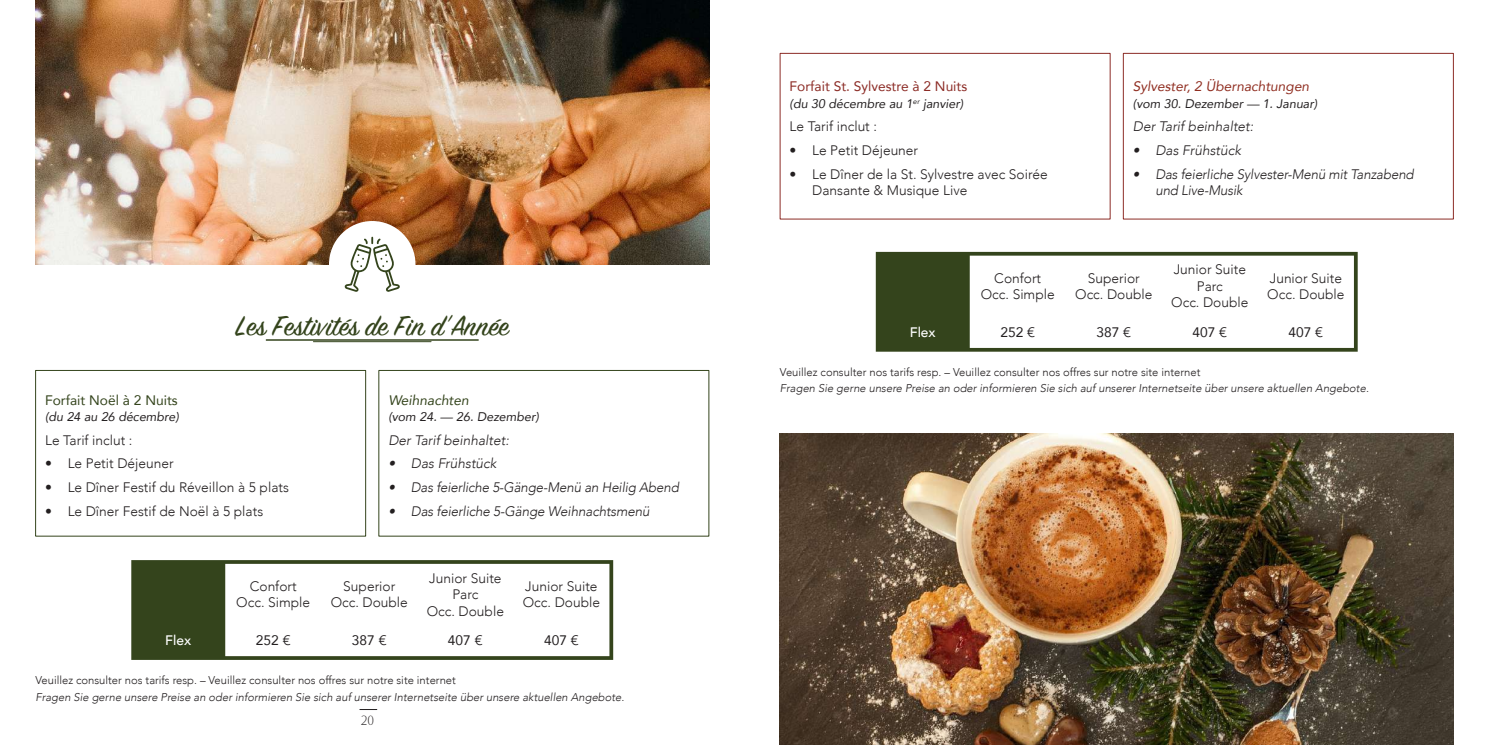
<style>
.page{position:relative;width:1489px;height:745px;background:#fff}
.page>*{position:absolute;margin:0;border:0;box-sizing:border-box;transform-origin:0 0}
.t1{font:31.25px "Sign Painter House Script";color:#34441c}
.t2{font:300 13.75px/16.5px "Avenir";color:#231f20;text-align:center}
.t3{font:italic 300 13.75px/16.5px "Avenir";letter-spacing:-.01em;color:#231f20}
.t4{font:13.75px "Avenir";color:#231f20}
.t5{font:13.75px "Avenir";color:#8c2c26}
.t6{font:italic 13.75px "Avenir";color:#902e21}
.t7{font:13.75px "Avenir";color:#34441c}
.t8{font:italic 13.75px "Avenir";color:#34441c}
.t9{font:500 13.75px "Avenir";color:#fff}
.t10{font:13.75px "Olimpico";color:#231f20}
.t11{font:italic 12.5px "Avenir";color:#231f20}
.t12{font:italic 300 11.25px "Avenir";color:#231f20}
.t13{font:300 11.25px "Avenir";color:#231f20}
</style>
<div class="page">
<img style="left:35px;top:0;width:674px;height:264px">
<img style="left:780px;top:433px;width:673px;height:311px">
<div style="left:329px;top:221px;width:86px;height:86px;background:#fff;border-radius:50%"></div>
<svg style="left:344px;top:236px;width:56px;height:56px"></svg>
<hr style="left:266px;top:339px;width:212px;height:1px;background:#34441c">
<hr style="left:313px;top:341px;width:118px;height:1px;background:#34441c">
<div style="left:35px;top:370px;width:331px;height:166px;border:1px solid #34441c"></div>
<div style="left:378px;top:370px;width:331px;height:166px;border:1px solid #34441c"></div>
<svg style="left:131px;top:560px;width:482px;height:99px"></svg>
<div style="left:780px;top:53px;width:330px;height:166px;border:1px solid #8c2c26"></div>
<div style="left:1123px;top:53px;width:330px;height:166px;border:1px solid #8c2c26"></div>
<svg style="left:875px;top:252px;width:482px;height:99px"></svg>
<h1 class="t1" style="left:235px;top:310px;width:275px">Les Festivités de Fin d’Année</h1>
<p class="t7" style="left:45px;top:388px;width:134px">Forfait Noël à 2 Nuits</p>
<p class="t11" style="left:45px;top:409px;width:135px">(du 24 au 26 décembre)</p>
<p class="t2" style="left:45px;top:431px;width:89px">Le Tarif inclut :</p>
<p class="t2" style="left:45px;top:455px;width:130px">• Le Petit Déjeuner</p>
<p class="t2" style="left:45px;top:479px;width:245px">• Le Dîner Festif du Réveillon à 5 plats</p>
<p class="t2" style="left:45px;top:502px;width:219px">• Le Dîner Festif de Noël à 5 plats</p>
<p class="t8" style="left:388px;top:391px;width:82px">Weihnachten</p>
<p class="t11" style="left:388px;top:409px;width:152px">(vom 24. — 26. Dezember)</p>
<p class="t3" style="left:388px;top:431px;width:122px">Der Tarif beinhaltet:</p>
<p class="t3" style="left:388px;top:455px;width:110px">• Das Frühstück</p>
<p class="t3" style="left:388px;top:478px;width:292px">• Das feierliche 5-Gänge-Menü an Heilig Abend</p>
<p class="t3" style="left:388px;top:502px;width:263px">• Das feierliche 5-Gänge Weihnachtsmenü</p>
<p class="t2" style="left:236px;top:577px;width:75px">Confort<br>Occ. Simple</p>
<p class="t2" style="left:331px;top:577px;width:79px">Superior<br>Occ. Double</p>
<p class="t2" style="left:427px;top:569px;width:79px">Junior Suite<br>Parc<br>Occ. Double</p>
<p class="t2" style="left:523px;top:577px;width:79px;text-align:left">Junior Suite<br>Occ. Double</p>
<p class="t9" style="left:165px;top:628px;width:27px">Flex</p>
<p class="t4" style="left:256px;top:629px;width:36px">252 €</p>
<p class="t4" style="left:352px;top:629px;width:36px">387 €</p>
<p class="t4" style="left:448px;top:629px;width:36px">407 €</p>
<p class="t4" style="left:544px;top:629px;width:36px">407 €</p>
<p class="t13" style="left:35px;top:672px;width:422px">Veuillez consulter nos tarifs resp. – Veuillez consulter nos offres sur notre site internet</p>
<p class="t12" style="left:35px;top:689px;width:590px">Fragen Sie gerne unsere Preise an oder informieren Sie sich auf unserer Internetseite über unsere aktuellen Angebote.</p>
<p class="t10" style="left:361px;top:712px;width:15px">20</p>
<p class="t5" style="left:789px;top:75px;width:179px">Forfait St. Sylvestre à 2 Nuits</p>
<p class="t11" style="left:789px;top:96px;width:175px">(du 30 décembre au 1<sup>er</sup> janvier)</p>
<p class="t2" style="left:789px;top:118px;width:89px">Le Tarif inclut :</p>
<p class="t2" style="left:789px;top:142px;width:130px">• Le Petit Déjeuner</p>
<p class="t2" style="left:812px;top:165px;width:237px;text-align:left;text-indent:-22px">• Le Dîner de la St. Sylvestre avec Soirée<br>Dansante &amp; Musique Live</p>
<p class="t6" style="left:1132px;top:78px;width:178px">Sylvester, 2 Übernachtungen</p>
<p class="t11" style="left:1132px;top:96px;width:186px">(vom 30. Dezember — 1. Januar)</p>
<p class="t3" style="left:1132px;top:118px;width:122px">Der Tarif beinhaltet:</p>
<p class="t3" style="left:1132px;top:142px;width:110px">• Das Frühstück</p>
<p class="t3" style="left:1155px;top:165px;width:260px;text-indent:-22px">• Das feierliche Sylvester-Menü mit Tanzabend und Live-Musik</p>
<p class="t2" style="left:980px;top:269px;width:75px">Confort<br>Occ. Simple</p>
<p class="t2" style="left:1075px;top:269px;width:79px">Superior<br>Occ. Double</p>
<p class="t2" style="left:1171px;top:261px;width:79px">Junior Suite<br>Parc<br>Occ. Double</p>
<p class="t2" style="left:1267px;top:269px;width:79px;text-align:left">Junior Suite<br>Occ. Double</p>
<p class="t9" style="left:909px;top:320px;width:27px">Flex</p>
<p class="t4" style="left:1000px;top:321px;width:36px">252 €</p>
<p class="t4" style="left:1096px;top:321px;width:36px">387 €</p>
<p class="t4" style="left:1192px;top:321px;width:36px">407 €</p>
<p class="t4" style="left:1288px;top:321px;width:36px">407 €</p>
<p class="t13" style="left:780px;top:365px;width:422px">Veuillez consulter nos tarifs resp. – Veuillez consulter nos offres sur notre site internet</p>
<p class="t12" style="left:780px;top:381px;width:590px">Fragen Sie gerne unsere Preise an oder informieren Sie sich auf unserer Internetseite über unsere aktuellen Angebote.</p>
</div>
